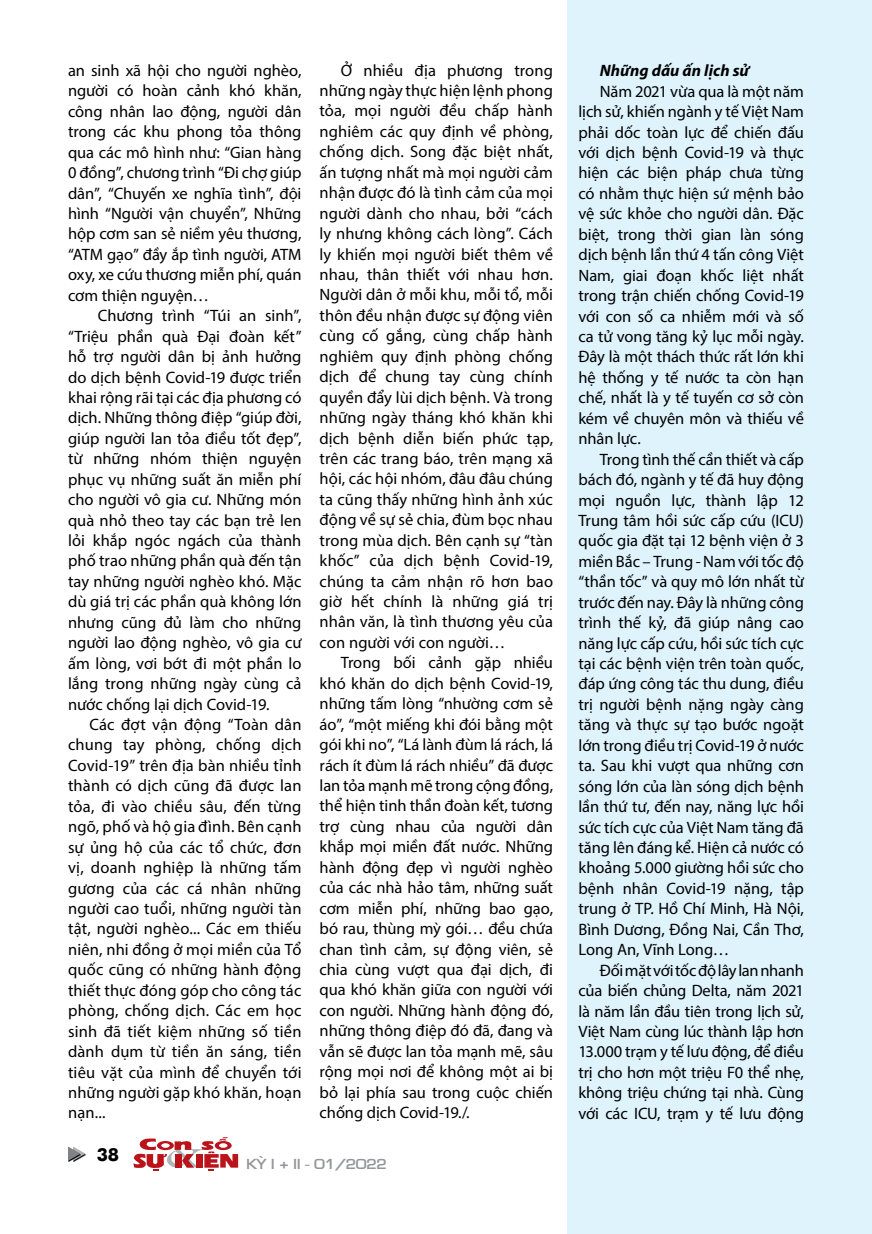
<style>
.page{position:relative;width:872px;height:1234px;background:#fff}
.page>*{position:absolute;margin:0;border:0;box-sizing:border-box;transform-origin:0 0}
.t1{font:700 18px "Futura";color:#000}
.t2{font:16.5px/20.4px "Myriad Pro";color:#000;text-align:justify}
.t3{font:italic 700 16.5px "Myriad Pro";letter-spacing:.005em;color:#000}
.t4{font:13.5px "VNI Eurasia Bold";color:#939598;scale:1.1 1}
</style>
<div class="page">
<div style="left:567px;top:0;width:305px;height:1233px;background:#dff3fd"></div>
<svg style="left:68px;top:1146px;width:17px;height:14px"></svg>
<svg style="left:133px;top:1137px;width:105px;height:33px"></svg>
<p class="t2" style="left:68px;top:60px;width:235px">an sinh xã hội cho người nghèo, người có hoàn cảnh khó khăn, công nhân lao động, người dân trong các khu phong tỏa thông qua các mô hình như: “Gian hàng 0 đồng”, chương trình “Đi chợ giúp dân”, “Chuyến xe nghĩa tình”, đội hình “Người vận chuyển”, Những hộp cơm san sẻ niềm yêu thương, “ATM gạo” đầy ắp tình người, ATM oxy, xe cứu thương miễn phí, quán cơm thiện nguyện…</p>
<p class="t2" style="left:68px;top:305px;width:235px;text-indent:30px">Chương trình “Túi an sinh”, “Triệu phần quà Đại đoàn kết” hỗ trợ người dân bị ảnh hưởng do dịch bệnh Covid-19 được triển khai rộng rãi tại các địa phương có dịch. Những thông điệp “giúp đời, giúp người lan tỏa điều tốt đẹp”, từ những nhóm thiện nguyện phục vụ những suất ăn miễn phí cho người vô gia cư. Những món quà nhỏ theo tay các bạn trẻ len lỏi khắp ngóc ngách của thành phố trao những phần quà đến tận tay những người nghèo khó. Mặc dù giá trị các phần quà không lớn nhưng cũng đủ làm cho những người lao động nghèo, vô gia cư ấm lòng, vơi bớt đi một phần lo lắng trong những ngày cùng cả nước chống lại dịch Covid-19.</p>
<p class="t2" style="left:68px;top:713px;width:235px;text-align:left;text-indent:21px">Các đợt vận động “Toàn dân chung tay phòng, chống dịch<br>Covid-19” trên địa bàn nhiều tỉnh thà nh có dịch cũ ng đã được lan tỏa, đi vào chiều sâu, đến từng ngõ, phố và hộ gia đình. Bên cạnh sự ủng hộ của các tổ chức, đơn vị, doanh nghiệp là những tấm gương của các cá nhân những người cao tuổi, những người tàn tật, người nghèo... Các em thiếu niên, nhi đồng ở mọi miền của Tổ quốc cũng có những hành động thiết thực đóng góp cho công tác phòng, chống dịch. Các em học sinh đã tiết kiệm những số tiền dành dụm từ tiền ăn sáng, tiền tiêu vặt của mình để chuyển tới những người gặp khó khăn, hoạn nạn...</p>
<p class="t2" style="left:319px;top:60px;width:235px;text-indent:21px">Ở nhiều địa phương trong những ngày thực hiện lệnh phong tỏa, mọi người đều chấp hành nghiêm các quy định về phòng, chống dịch. Song đặc biệt nhất, ấn tượng nhất mà mọi người cảm nhận được đó là tình cảm của mọi người dành cho nhau, bởi “cách ly nhưng không cách lòng”. Cách ly khiến mọi người biết thêm về nhau, thân thiết với nhau hơn.<br>Người dân ở mỗi khu, mỗi tổ, mỗi thôn đều nhận được sự động viên cùng cố gắng, cùng chấp hành nghiêm quy định phòng chống dịch để chung tay cùng chính quyền đẩy lùi dịch bệnh. Và trong những ngày tháng khó khăn khi dịch bệnh diễn biến phức tạp, trên các trang báo, trên mạng xã hội, các hội nhóm, đâu đâu chúng ta cũng thấy những hình ảnh xúc động về sự sẻ chia, đùm bọc nhau trong mùa dịch. Bên cạnh sự “tàn khốc” của dịch bệnh Covid-19, chúng ta cảm nhận rõ hơn bao giờ hết chính là những giá trị nhân văn, là tình thương yêu của con người với con người…</p>
<p class="t2" style="left:320px;top:652px;width:235px;text-align:left;text-indent:21px">Trong bối cảnh gặp nhiều khó khăn do dịch bệnh Covid-19, những tấm lòng “nhường cơm sẻ áo”, “một miếng khi đói bằng một gói khi no”, “Lá lành đùm lá rách, lá rách ít đùm lá rách nhiều” đã được lan tỏa mạnh mẽ trong cộng đồng, thể hiện tinh thần đoàn kết, tương trợ cùng nhau của người dân khắp mọi miền đất nước. Những hành động đẹp vì người nghèo của các nhà hảo tâm, những suất cơm miễn phí, những bao gạo, bó rau, thùng mỳ gói… đều chứa chan tình cảm, sự động viên, sẻ chia cùng vượt qua đại dịch, đi qua khó khăn giữa con người với con người. Những hành động đó, những thông điệp đó đã, đang và vẫ n sẽ được lan tỏa mạnh mẽ, sâu rộng mọi nơi để không một ai bị bỏ lại phía sau trong cuộc chiến chống dịch Covid-19./.</p>
<p class="t1" style="left:97px;top:1140px;width:24px">38</p>
<p class="t4" style="left:247px;top:1153px;width:129px">KYØI + II - 01/2022</p>
<p class="t3" style="left:600px;top:60px;width:151px">Những dấu ấn lịch sử</p>
<p class="t2" style="left:578px;top:81px;width:227px;text-indent:21px">Năm 2021 vừa qua là một năm lịch sử, khiến ngành y tế Việt Nam phải dốc toàn lực để chiến đấu với dịch bệnh Covid-19 và thực hiện các biện pháp chưa từng có nhằm thực hiện sứ mệnh bảo vệ sức khỏe cho người dân. Đặc biệt, trong thời gian làn sóng dịch bệnh lần thứ 4 tấn công Việt Nam, giai đoạn khốc liệt nhất trong trận chiến chống Covid-19 với con số ca nhiễm mới và số ca tử vong tăng kỷ lục mỗi ngày.<br>Đây là một thách thức rất lớn khi hệ thống y tế nước ta còn hạn chế, nhất là y tế tuyến cơ sở còn kém về chuyên môn và thiếu về nhân lực.</p>
<p class="t2" style="left:578px;top:448px;width:227px;text-indent:21px">Trong tình thế cần thiết và cấp bách đó, ngành y tế đã huy động mọi nguồn lực, thành lập 12<br>Trung tâm hồi sức cấp cứu (ICU) quốc gia đặt tại 12 bệnh viện ở 3 miền Bắc – Trung - Nam với tốc độ “thần tốc” và quy mô lớn nhất từ trước đến nay. Đây là những công trình thế kỷ, đã giúp nâng cao năng lực cấp cứu, hồi sức tích cực tại các bệnh viện trên toàn quốc, đáp ứng công tác thu dung, điều trị người bệnh nặng ngày càng tăng và thực sự tạo bước ngoặt lớn trong điều trị Covid-19 ở nước ta. Sau khi vượt qua những cơn sóng lớn của làn sóng dịch bệnh lần thứ tư, đến nay, năng lực hồi sức tích cực của Việt Nam tăng đã tăng lên đáng kể. Hiện cả nước có khoảng 5.000 giường hồi sức cho bệnh nhân Covid-19 nặng, tập trung ở TP. Hồ Chí Minh, Hà Nội, Bình Dương, Đồng Nai, Cần Thơ, Long An, Vĩnh Long…</p>
<p class="t2" style="left:578px;top:959px;width:227px;text-indent:21px">Đối mặt với tốc độ lây lan nhanh của biến chủng Delta, năm 2021 là năm lần đầu tiên trong lịch sử, Việt Nam cùng lúc thành lập hơn 13.000 trạm y tế lưu động, để điều trị cho hơn một triệu F0 thể nhẹ, không triệu chứng tại nhà. Cùng với các ICU, trạm y tế lưu động</p>
</div>
